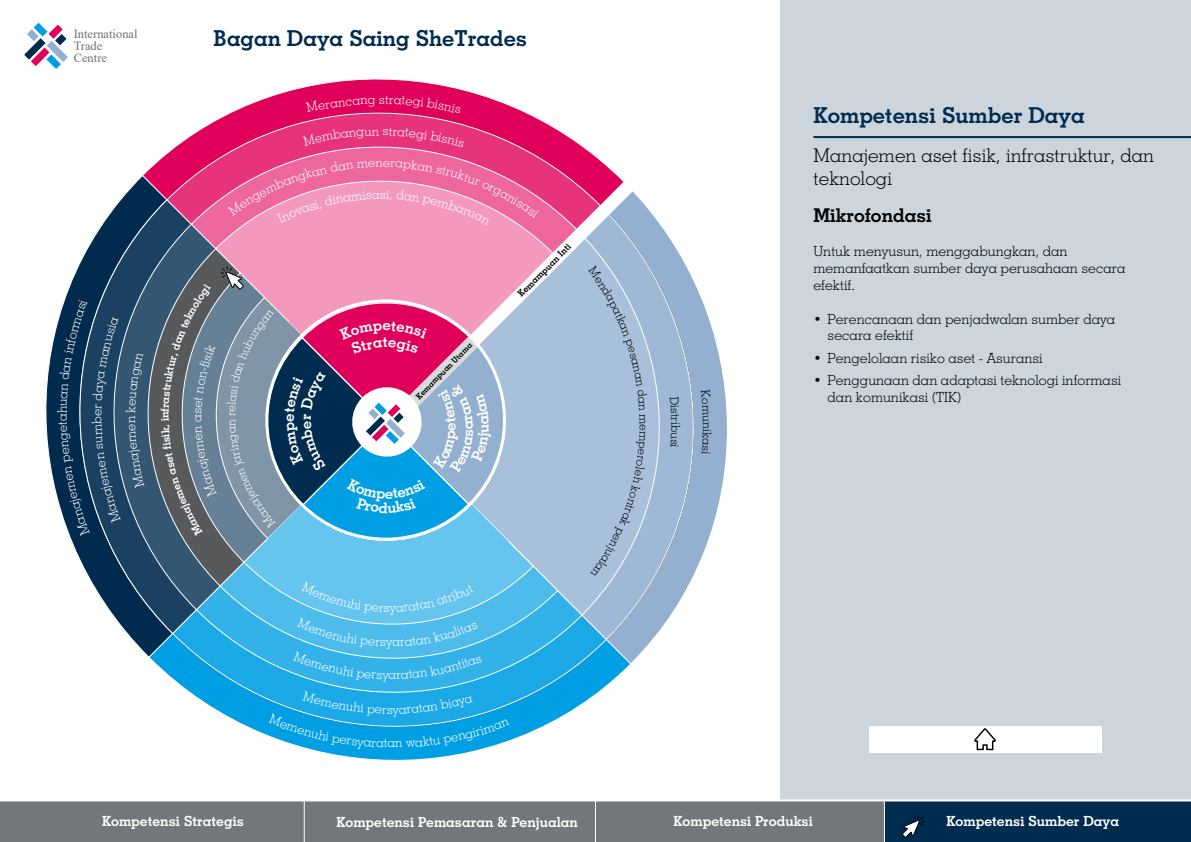
<style>
.page{position:relative;width:1191px;height:842px;background:#fff}
.page>*{position:absolute;margin:0;border:0;box-sizing:border-box;transform-origin:0 0}
.t1{font:700 22px "BCVV";color:#002b4f}
.t2{font:700 22px "BCVV";color:#002c50}
.t3{font:19px/22.8px "BCVV";color:#000}
.t4{font:700 19px "BCVV";color:#000}
.t5{font:14px/16.8px "BCVV";color:#000}
.t6{font:700 14px "BCVV";color:#fff}
.t7{font:13px "BCVV";color:#fff}
.t8{font:12.5px/12px "Times New Roman";color:#707070}
.t9{font:12px "BCVV";color:#000}
.t10{font:700 11px "BCVV";color:#fff}
.t11{font:700 9px "BCVV";color:#000}
.t12{font:700 8px "BCVV";color:#000}
</style>
<div class="page">
<div style="left:780px;top:0;width:411px;height:842px;background:#ccd5dc"></div>
<svg style="left:24px;top:23px;width:44px;height:46px"></svg>
<hr style="left:813px;top:136px;width:378px;height:2px;background:#002c50">
<div style="left:596px;top:801px;width:289px;height:41px;background:#71777a"></div>
<div style="left:305px;top:801px;width:290px;height:41px;background:#71777a"></div>
<div style="left:0;top:801px;width:304px;height:41px;background:#71777a"></div>
<div style="left:885px;top:801px;width:306px;height:41px;background:#002c50"></div>
<svg style="left:902px;top:815px;width:23px;height:23px"></svg>
<hr style="left:884px;top:801px;width:1px;height:41px;background:#fff">
<hr style="left:0;top:799px;width:1191px;height:2px;background:#fff">
<div style="left:869px;top:726px;width:232px;height:27px;background:#fff"></div>
<svg style="left:974px;top:728px;width:22px;height:23px"></svg>
<svg style="left:45px;top:175px;width:116px;height:481px"></svg>
<svg style="left:166px;top:82px;width:433px;height:77px"></svg>
<svg style="left:49px;top:199px;width:112px;height:435px"></svg>
<svg style="left:176px;top:682px;width:431px;height:75px"></svg>
<svg style="left:647px;top:208px;width:77px;height:433px"></svg>
<svg style="left:190px;top:119px;width:387px;height:40px;background:#e5347c"></svg>
<svg style="left:86px;top:224px;width:75px;height:386px;background:#234867"></svg>
<svg style="left:196px;top:682px;width:387px;height:38px;background:#28ade7"></svg>
<svg style="left:647px;top:228px;width:40px;height:388px;background:#a2bad7"></svg>
<svg style="left:124px;top:248px;width:37px;height:339px;background:#36546c"></svg>
<svg style="left:701px;top:390px;width:9px;height:31px"></svg>
<svg style="left:702px;top:429px;width:9px;height:25px"></svg>
<svg style="left:670px;top:396px;width:10px;height:52px"></svg>
<svg style="left:306px;top:98px;width:69px;height:14px"></svg>
<svg style="left:385px;top:96px;width:76px;height:18px"></svg>
<div style="left:303px;top:127px;width:161px;height:20px;background:#e6337c"></div>
<svg style="left:57px;top:299px;width:87px;height:237px;background:#214665"></svg>
<svg style="left:269px;top:691px;width:118px;height:58px;background:#1aa8e5"></svg>
<svg style="left:393px;top:696px;width:116px;height:51px;background:#13a5e4"></svg>
<svg style="left:161px;top:159px;width:486px;height:523px;background:#8f97bc"></svg>
<p class="t8" style="left:74px;top:28px;width:65px">International<br>Trade<br>Centre</p>
<h1 class="t1" style="left:213px;top:25px;width:315px">Bagan Daya Saing SheTrades</h1>
<p class="t7" style="left:379px;top:91px;width:8px">s</p>
<p class="t10" style="left:158px;top:418px;width:8px;rotate:-90deg">n</p>
<p class="t7" style="left:189px;top:422px;width:9px;rotate:-90deg">a</p>
<p class="t7" style="left:380px;top:186px;width:8px">s</p>
<p class="t12" style="left:414px;top:394px;width:77px;rotate:-45deg">Kemampuan Utama</p>
<p class="t11" style="left:515px;top:291px;width:72px;rotate:-45deg">Kemampuan Inti</p>
<p class="t7" style="left:386px;top:634px;width:8px">y</p>
<p class="t7" style="left:387px;top:701px;width:8px">s</p>
<p class="t7" style="left:387px;top:735px;width:9px">a</p>
<p class="t9" style="left:683px;top:422px;width:5px;rotate:90deg">i</p>
<p class="t9" style="left:714px;top:422px;width:8px;rotate:90deg">n</p>
<h1 class="t2" style="left:813px;top:102px;width:273px">Kompetensi Sumber Daya</h1>
<h2 class="t3" style="left:813px;top:144px;width:342px">Manajemen aset fisik, infrastruktur, dan teknologi</h2>
<h2 class="t4" style="left:813px;top:204px;width:120px">Mikrofondasi</h2>
<p class="t5" style="left:813px;top:243px;width:313px">Untuk menyusun, menggabungkan, dan memanfaatkan sumber daya perusahaan secara efektif.</p>
<p class="t5" style="left:827px;top:310px;width:289px;text-indent:-14px">• Perencanaan dan penjadwalan sumber daya secara efektif</p>
<p class="t5" style="left:813px;top:349px;width:231px">• Pengelolaan risiko aset - Asuransi</p>
<p class="t5" style="left:827px;top:372px;width:295px;text-indent:-14px">• Penggunaan dan adaptasi teknologi informasi dan komunikasi (TIK)</p>
<p class="t6" style="left:102px;top:813px;width:143px">Kompetensi Strategis</p>
<p class="t6" style="left:336px;top:813px;width:243px">Kompetensi Pemasaran &amp; Penjualan</p>
<p class="t6" style="left:673px;top:813px;width:141px">Kompetensi Produksi</p>
<p class="t6" style="left:946px;top:813px;width:174px">Kompetensi Sumber Daya</p>
</div>
